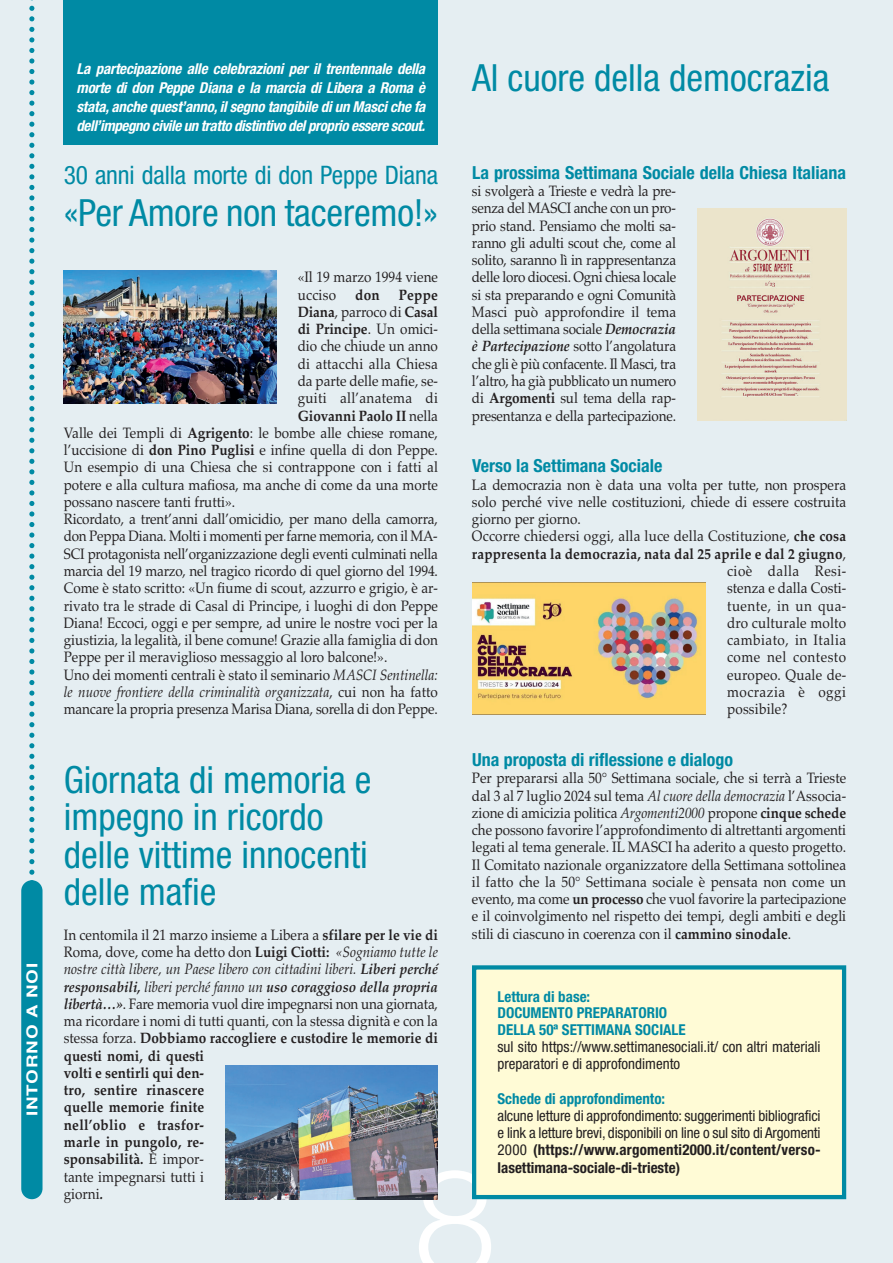
<style>
.page{position:relative;width:893px;height:1263px;background:#e5eef2}
.page>*{position:absolute;margin:0;border:0;box-sizing:border-box;transform-origin:0 0}
.t1{font:condensed 37.5px/37.5px "Helvetica Neue";color:#008aa4}
.t2{font:condensed 25.5px "Helvetica Neue";letter-spacing:-.005em;color:#008aa4}
.t3{font:700 condensed 18px "Helvetica Neue";color:#008aa4}
.t4{font:15px/17.2px "Palatino";color:#231f20;scale:.9 1}
.t5{font:condensed 15px/17.2px "Helvetica Neue";color:#231f20}
.t6{font:italic 700 condensed 15px/18.8px "Helvetica Neue";letter-spacing:-.015em;color:#fff;text-align:justify}
.t7{font:700 condensed 15px/16.5px "Helvetica Neue";color:#008aa4}
.t8{font:700 15px "Palatino";letter-spacing:.015em;color:#231f20;scale:.9 1}
.t9{font:15px "Palatino";letter-spacing:.035em;color:#231f20;scale:.9 1}
.t10{font:italic 15px "Palatino";color:#231f20;scale:.9 1}
.t11{font:700 15px "Palatino";letter-spacing:-.005em;color:#231f20;scale:.9 1}
.t12{font:15px "Palatino";letter-spacing:.02em;color:#231f20;scale:.9 1}
.t13{font:700 15px "Helvetica";letter-spacing:.05em;color:#fff;scale:1.25 1}
.s1{font-weight:400}
.s2{font-weight:700}
.s3{font-style:italic}
.s4{font-style:normal}
.s5{font-weight:700;font-style:italic}
</style>
<div class="page">
<svg style="left:29px;top:0;width:6px;height:880px"></svg>
<div style="left:21px;top:880px;width:22px;height:319px;background:#008aa4;border-radius:11px"></div>
<div style="left:64px;top:0;width:374px;height:145px;background:#008aa4"></div>
<img style="left:225px;top:1065px;width:213px;height:134px">
<img style="left:64px;top:270px;width:212px;height:134px">
<img style="left:697px;top:208px;width:149px;height:213px">
<img style="left:472px;top:583px;width:234px;height:131px">
<div style="left:476px;top:969px;width:366px;height:226px;background:#fffbd6"></div>
<div style="left:472px;top:965px;width:374px;height:234px;border:4px solid #008aa4"></div>
<p class="t13" style="left:24px;top:1116px;width:124px;rotate:-90deg">INTORNO A NOI</p>
<p class="t6" style="left:77px;top:61px;width:353px">La partecipazione alle celebrazioni per il trentennale della morte di don Peppe Diana e la marcia di Libera a Roma è stata,anche quest ’anno,ilsegno tangibile diun Masciche fa dell’impegno civile un tratto distintivo delproprio essere scout.</p>
<h2 class="t2" style="left:64px;top:166px;width:376px">30 anni dalla morte di don Peppe Diana</h2>
<h1 class="t1" style="left:64px;top:197px;width:376px">«Per Amore non taceremo!»</h1>
<p class="t4" style="left:298px;top:270px;width:157px">«Il 19 marzo 1994 viene ucciso</p>
<p class="t8" style="left:355px;top:289px;width:29px">don</p>
<p class="t8" style="left:399px;top:289px;width:45px">Peppe</p>
<p class="t11" style="left:298px;top:306px;width:157px">Diana<span class="s1">, parroco di</span> Casal</p>
<p class="t8" style="left:298px;top:323px;width:157px">di Principe<span class="s1">. Un omici-</span></p>
<p class="t4" style="left:298px;top:339px;width:157px">dio che chiude un anno</p>
<p class="t4" style="left:298px;top:357px;width:157px">di attacchi alla Chiesa</p>
<p class="t4" style="left:298px;top:374px;width:157px">da parte delle mafie, se-</p>
<p class="t12" style="left:298px;top:392px;width:157px">guiti all’anatema di</p>
<p class="t11" style="left:298px;top:410px;width:157px">Giovanni Paolo II <span class="s1">nella</span></p>
<p class="t4" style="left:64px;top:426px;width:417px">Valle dei Templi di <span class="s2">Agrigento</span>: le bombe alle chiese romane,</p>
<p class="t4" style="left:64px;top:443px;width:417px">l’uccisione di <span class="s2">don Pino Puglisi</span> e infine quella di don Peppe.</p>
<p class="t4" style="left:64px;top:460px;width:417px">Un esempio di una Chiesa che si contrappone con i fatti al</p>
<p class="t4" style="left:64px;top:478px;width:417px">potere e alla cultura mafiosa, ma anche di come da una morte</p>
<p class="t4" style="left:64px;top:495px;width:192px">possano nascere tanti frutti».</p>
<p class="t4" style="left:64px;top:512px;width:417px">Ricordato, a trent’anni dall’omicidio, per mano della camorra,</p>
<p class="t4" style="left:64px;top:529px;width:417px">don Peppa Diana. Molti i momenti per farne memoria, con il MA-</p>
<p class="t4" style="left:64px;top:547px;width:417px">SCI protagonista nell’organizzazione degli eventi culminati nella</p>
<p class="t4" style="left:64px;top:564px;width:417px">marcia del 19 marzo, nel tragico ricordo di quel giorno del 1994.</p>
<p class="t4" style="left:64px;top:581px;width:417px">Come è stato scritto: «Un fiume di scout, azzurro e grigio, è ar-</p>
<p class="t4" style="left:64px;top:599px;width:417px">rivato tra le strade di Casal di Principe, i luoghi di don Peppe</p>
<p class="t4" style="left:64px;top:616px;width:417px">Diana! Eccoci, oggi e per sempre, ad unire le nostre voci per la</p>
<p class="t4" style="left:64px;top:633px;width:417px">giustizia, la legalità, il bene comune! Grazie alla famiglia di don</p>
<p class="t4" style="left:64px;top:650px;width:361px">Peppe per il meraviglioso messaggio al loro balcone!».</p>
<p class="t4" style="left:64px;top:668px;width:417px">Uno dei momenti centrali è stato il seminario <span class="s3">MASCI Sentinella:</span></p>
<p class="t10" style="left:64px;top:686px;width:417px">le nuove frontiere della criminalità organizzata<span class="s4">, cui non ha fatto</span></p>
<p class="t4" style="left:64px;top:702px;width:417px">mancare la propria presenza Marisa Diana, sorella di don Peppe.</p>
<h1 class="t1" style="left:64px;top:764px;width:309px">Giornata di memoria e impegno in ricordo delle vittime innocenti delle mafie</h1>
<p class="t4" style="left:64px;top:928px;width:417px">In centomila il 21 marzo insieme a Libera a <span class="s2">sfilare per le vie di </span>Roma, dove, come ha detto don <span class="s2">Luigi Ciotti:</span> <span class="s3">«Sogniamo tutte le nostre città libere, un Paese libero con cittadini liberi.</span> <span class="s5">Liberi perché responsabili,</span> <span class="s3">liberi perché fanno un</span> <span class="s5">uso coraggioso della propria libertà…»</span>. Fare memoria vuol dire impegnarsi non una giornata, ma ricordare i nomi di tutti quanti, con la stessa dignità e con la stessa forza. <span class="s2">Dobbiamo raccogliere e custodire le memorie di questi nomi, di questi<br>volti e sentirli qui den-<br>tro, sentire rinascere<br>quelle memorie finite<br>nell’oblio e trasfor-<br>marle in pungolo, re-<br>sponsabilità.</span> È impor-<br>tante impegnarsi tutti i<br>giorni<span class="s5">.</span></p>
<h1 class="t1" style="left:472px;top:62px;width:359px">Al cuore della democrazia</h1>
<p class="t3" style="left:472px;top:166px;width:376px">La prossima Settimana Sociale della Chiesa Italiana</p>
<p class="t4" style="left:472px;top:184px;width:228px;text-align:justify">si svolgerà a Trieste e vedrà la pre&shy;senza del MASCI anche con un pro&shy;prio stand. Pensiamo che molti sa&shy;ranno gli adulti scout che, come al solito, saranno lì in rappresentanza delle loro diocesi. Ogni chiesa locale si sta preparando e ogni Comunità Masci può approfondire il tema della settimana sociale <span class="s5">Democrazia è Partecipazione</span> sotto l’angolatura che gli è più confacente. Il Masci, tra l’altro, ha già pubblicato un numero di <span class="s2">Argomenti</span> sul tema della rap&shy;presentanza e della partecipazione.</p>
<p class="t3" style="left:472px;top:459px;width:192px">Verso la Settimana Sociale</p>
<p class="t4" style="left:472px;top:478px;width:417px">La democrazia non è data una volta per tutte, non prospera</p>
<p class="t4" style="left:472px;top:495px;width:417px">solo perché vive nelle costituzioni, chiede di essere costruita</p>
<p class="t4" style="left:472px;top:512px;width:122px">giorno per giorno.</p>
<p class="t4" style="left:472px;top:529px;width:417px">Occorre chiedersi oggi, alla luce della Costituzione, <span class="s2">che cosa</span></p>
<p class="t8" style="left:472px;top:548px;width:417px">rappresenta la democrazia, nata dal 25 aprile e dal 2 giugno<span class="s1">,</span></p>
<p class="t9" style="left:727px;top:565px;width:134px">cioè dalla Resi-</p>
<p class="t4" style="left:727px;top:581px;width:134px">stenza e dalla Costi-</p>
<p class="t9" style="left:727px;top:600px;width:134px">tuente, in un qua-</p>
<p class="t4" style="left:727px;top:616px;width:134px">dro culturale molto</p>
<p class="t9" style="left:727px;top:634px;width:134px">cambiato, in Italia</p>
<p class="t9" style="left:727px;top:651px;width:134px">come nel contesto</p>
<p class="t4" style="left:727px;top:668px;width:134px">europeo. Quale de-</p>
<p class="t9" style="left:727px;top:686px;width:134px">mocrazia è oggi</p>
<p class="t4" style="left:727px;top:702px;width:69px">possibile?</p>
<p class="t3" style="left:472px;top:753px;width:262px">Una proposta di riflessione e dialogo</p>
<p class="t4" style="left:472px;top:771px;width:417px;text-align:justify">Per prepararsi alla 50° Settimana sociale, che si terrà a Trieste dal 3 al 7 luglio 2024 sul tema <span class="s3">Al cuore della democrazia</span> l’Associa&shy;zione di amicizia politica <span class="s3">Argomenti2000</span> propone <span class="s2">cinque schede </span>che possono favorire l’approfondimento di altrettanti argomenti legati al tema generale. IL MASCI ha aderito a questo progetto.<br>Il Comitato nazionale organizzatore della Settimana sottolinea il fatto che la 50° Settimana sociale è pensata non come un evento, ma come <span class="s2">un processo</span> che vuol favorire la partecipazione e il coinvolgimento nel rispetto dei tempi, degli ambiti e degli stili di ciascuno in coerenza con il <span class="s2">cammino sinodale</span>.</p>
<p class="t7" style="left:497px;top:989px;width:190px">Lettura di base:<br>DOCUMENTO PREPARATORIO<br>DELLA 50ª SETTIMANA SOCIALE</p>
<p class="t5" style="left:497px;top:1039px;width:325px">sul sito https://www.settimanesociali.it/ con altri materiali preparatori e di approfondimento</p>
<p class="t7" style="left:497px;top:1091px;width:169px">Schede di approfondimento:</p>
<p class="t5" style="left:497px;top:1108px;width:325px;text-align:justify">alcune letture di approfondimento: suggerimenti bibliografici e link a letture brevi, disponibili on line o sul sito di Argomenti 2000 <span class="s2">(https://www.argomenti2000.it/content/verso&shy;lasettimana-sociale-di-trieste)</span></p>
</div>
